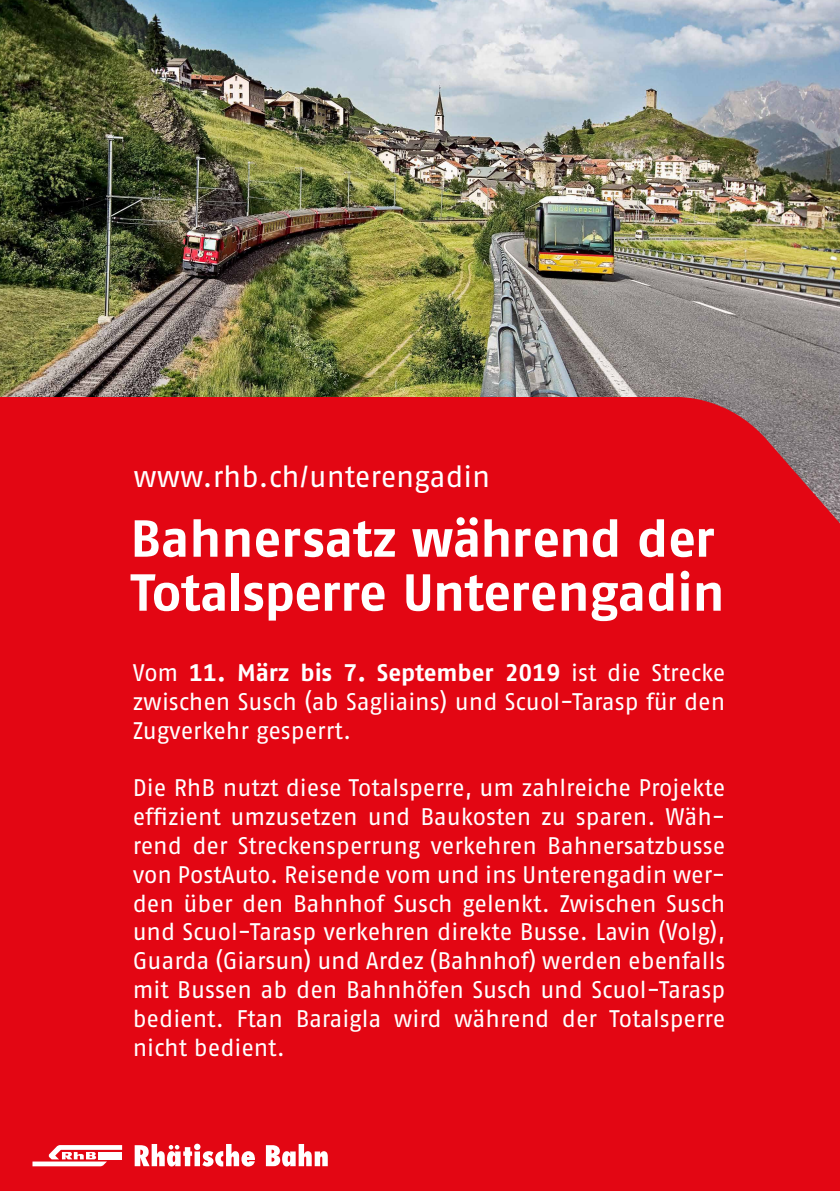
<style>
.page{position:relative;width:840px;height:1191px;background:#fff}
.page>*{position:absolute;margin:0;border:0;box-sizing:border-box;transform-origin:0 0}
.t1{font:52px/54px "Fago No Bold Tf";letter-spacing:-.01em;color:#fff}
.t2{font:30px "Fago No Regular LF";letter-spacing:-.005em;color:#fff}
.t3{font:24px/28.8px "Fago No Regular LF";letter-spacing:-.005em;color:#fff}
.t4{font:24px "Fago No Bold Tf";color:#fff}
.s1{font-family:"Fago No Regular LF"}
</style>
<div class="page">
<img style="left:0;top:0;width:839px;height:397px">
<div style="left:0;top:397px;width:839px;height:234px;background:#e30613"></div>
<div style="left:0;top:631px;width:839px;height:560px;background:#e30613"></div>
<svg style="left:32px;top:1145px;width:90px;height:21px"></svg>
<svg style="left:135px;top:1143px;width:120px;height:23px"></svg>
<svg style="left:266px;top:1144px;width:61px;height:22px"></svg>
<p class="t2" style="left:133px;top:459px;width:358px">www.rhb.ch/unterengadin</p>
<h1 class="t1" style="left:130px;top:511px;width:595px">Bahnersatz während der<br>Totalsperre Unterengadin</h1>
<p class="t4" style="left:133px;top:658px;width:594px"><span class="s1">Vom</span> 11. März bis 7. September 2019 <span class="s1">ist die Strecke</span></p>
<p class="t3" style="left:133px;top:687px;width:593px">zwischen Susch (ab Sagliains) und Scuol-Tarasp für den<br>Zugverkehr gesperrt.</p>
<p class="t3" style="left:133px;top:773px;width:594px;text-align:justify">Die RhB nutzt diese Totalsperre, um zahlreiche Projekte effizient umzusetzen und Baukosten zu sparen. Wäh&shy;rend der Streckensperrung verkehren Bahnersatzbusse von PostAuto. Reisende vom und ins Unterengadin wer&shy;den über den Bahnhof Susch gelenkt. Zwischen Susch und Scuol-Tarasp verkehren direkte Busse. Lavin (Volg), Guarda (Giarsun) und Ardez (Bahnhof) werden ebenfalls mit Bussen ab den Bahnhöfen Susch und Scuol-Tarasp bedient. Ftan Baraigla wird während der Totalsperre nicht bedient.</p>
</div>
